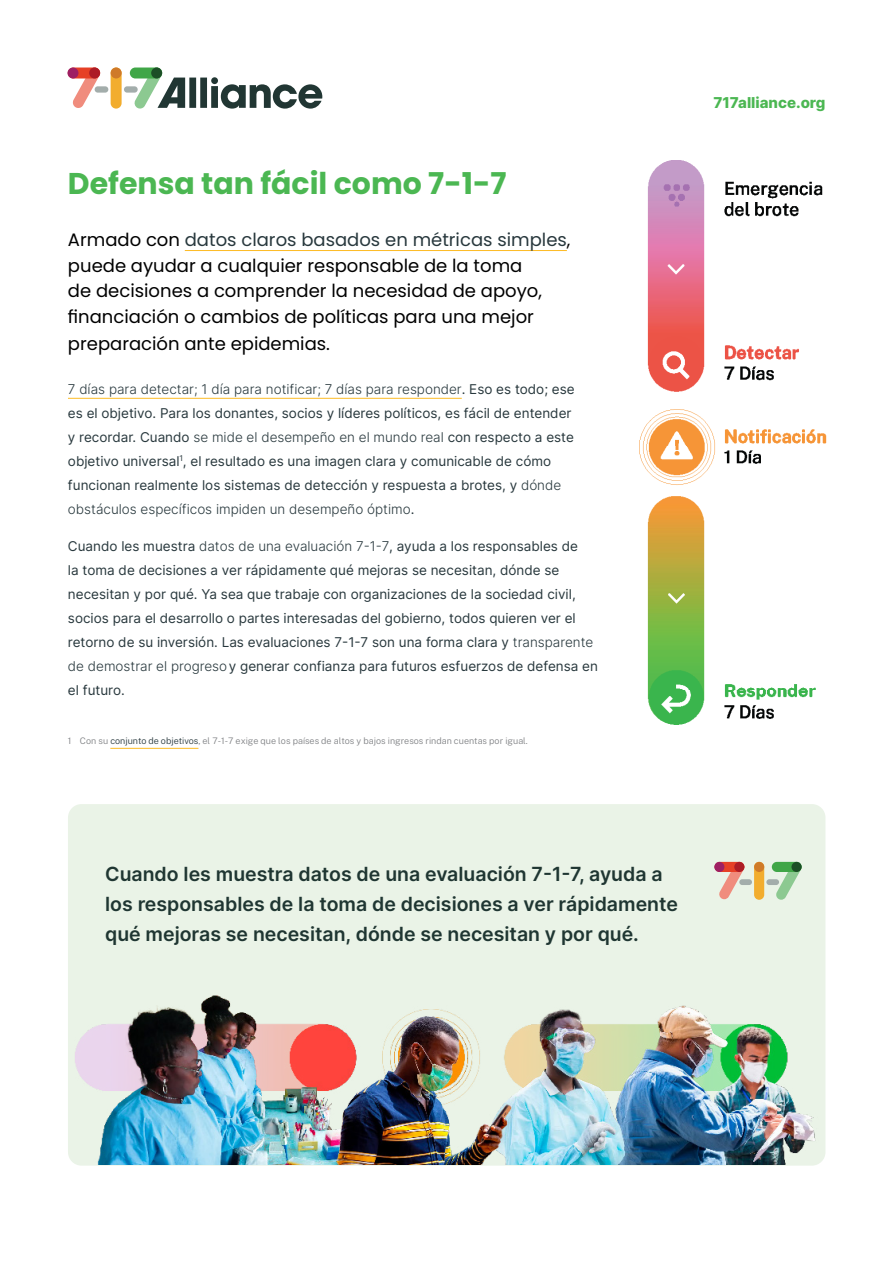
<style>
.page{position:relative;width:893px;height:1263px;background:#fff}
.page>*{position:absolute;margin:0;border:0;box-sizing:border-box;transform-origin:0 0}
.t1{font:700 30px "Poppins";color:#4bb752}
.t2{font:600 19.5px/30px "Inter";color:#1f3632}
.t3{font:18px/26px "Poppins";color:#000}
.t4{font:800 15px "Inter";color:#4bb752}
.t5{font:13.5px/24px "Inter";color:#28383d}
.t6{font:100 9px "Public Sans";color:#808285}
.s1{color:#28383d}
.s2{font-weight:300}
</style>
<div class="page">
<div style="left:111px;top:68px;width:11px;height:41px;background:#f2ad2e;border-radius:5px"></div>
<div style="left:111px;top:68px;width:11px;height:10px;background:#cf7a29;border-radius:50%"></div>
<svg style="left:72px;top:68px;width:29px;height:40px"></svg>
<div style="left:68px;top:68px;width:32px;height:10px;background:#e64026;border-radius:5px"></div>
<div style="left:89px;top:68px;width:11px;height:10px;background:#ad1c26;border-radius:50%"></div>
<div style="left:67px;top:68px;width:11px;height:10px;background:#9e1f63;border-radius:50%"></div>
<div style="left:130px;top:68px;width:32px;height:10px;background:#40a647;border-radius:5px"></div>
<svg style="left:134px;top:68px;width:188px;height:41px"></svg>
<div style="left:95px;top:86px;width:13px;height:7px;background:#a3adab;border-radius:3px"></div>
<div style="left:124px;top:86px;width:14px;height:7px;background:#a3adab;border-radius:3px"></div>
<hr style="left:185px;top:250px;width:382px;height:1px;background:#fdbb23">
<hr style="left:68px;top:398px;width:394px;height:1px;background:#fdbb23">
<hr style="left:110px;top:748px;width:88px;height:1px;background:#fdbb23">
<img style="left:639px;top:161px;width:188px;height:564px">
<div style="left:68px;top:804px;width:757px;height:362px;background:#eaf3e7;border-radius:14px"></div>
<img style="left:75px;top:995px;width:748px;height:170px">
<div style="left:754px;top:862px;width:10px;height:38px;background:#f2ad2e;border-radius:5px"></div>
<div style="left:754px;top:862px;width:10px;height:10px;background:#cf7a29;border-radius:50%"></div>
<svg style="left:719px;top:862px;width:26px;height:37px"></svg>
<div style="left:715px;top:862px;width:29px;height:10px;background:#e64026;border-radius:5px"></div>
<div style="left:734px;top:862px;width:10px;height:10px;background:#ad1c26;border-radius:50%"></div>
<div style="left:714px;top:862px;width:10px;height:10px;background:#9e1f63;border-radius:50%"></div>
<svg style="left:776px;top:862px;width:26px;height:38px"></svg>
<div style="left:772px;top:862px;width:30px;height:10px;background:#40a647;border-radius:5px"></div>
<div style="left:791px;top:862px;width:11px;height:10px;background:#1c4f26;border-radius:50%"></div>
<div style="left:739px;top:879px;width:13px;height:6px;background:#a3adab;border-radius:3px"></div>
<div style="left:766px;top:879px;width:13px;height:6px;background:#a3adab;border-radius:3px"></div>
<h1 class="t1" style="left:68px;top:166px;width:440px">Defensa tan fácil como 7-1-7</h1>
<h3 class="t3" style="left:68px;top:227px;width:504px">Armado con <span class="s1">datos claros basados en métricas simples</span>, puede ayudar a cualquier responsable de la toma<br>de decisiones a comprender la necesidad de apoyo, financiación o cambios de políticas para una mejor preparación ante epidemias.</h3>
<p class="t5" style="left:68px;top:377px;width:508px"><span class="s2">7 días para detectar; 1 día para notificar; 7 días para responder</span>. Eso es todo; ese es el objetivo. Para los donantes, socios y líderes políticos, es fácil de entender y recordar. Cuando <span class="s2">se mide el desempeño en el mundo real</span> con respecto a este objetivo universal<sup>1</sup>, el resultado es una imagen clara y comunicable de cómo funcionan realmente los sistemas de detección y respuesta a brotes, y <span class="s2">dónde obstáculos específicos impiden un desempeño óptimo</span>.</p>
<p class="t5" style="left:68px;top:534px;width:532px">Cuando les muestra <span class="s2">datos de una evaluación 7-1-7</span>, ayuda a los responsables de<br>la toma de decisiones a ver rápidamente qué mejoras se necesitan, dónde se necesitan y por qué. Ya sea que trabaje con organizaciones de la sociedad civil, socios para el desarrollo o partes interesadas del gobierno, todos quieren ver el retorno de su inversión. Las evaluaciones 7-1-7 son una forma clara y <span class="s2">transparente de demostrar el progreso</span>y generar confianza para futuros esfuerzos de defensa en el futuro.</p>
<p class="t6" style="left:68px;top:735px;width:461px">1 Con su <span class="s1">conjunto de objetivos</span>, el 7-1-7 exige que los países de altos y bajos ingresos rindan cuentas por igual.</p>
<p class="t4" style="left:713px;top:91px;width:114px">717alliance.org</p>
<h2 class="t2" style="left:105px;top:859px;width:574px">Cuando les muestra datos de una evaluación 7-1-7, ayuda a los responsables de la toma de decisiones a ver rápidamente qué mejoras se necesitan, dónde se necesitan y por qué.</h2>
</div>
